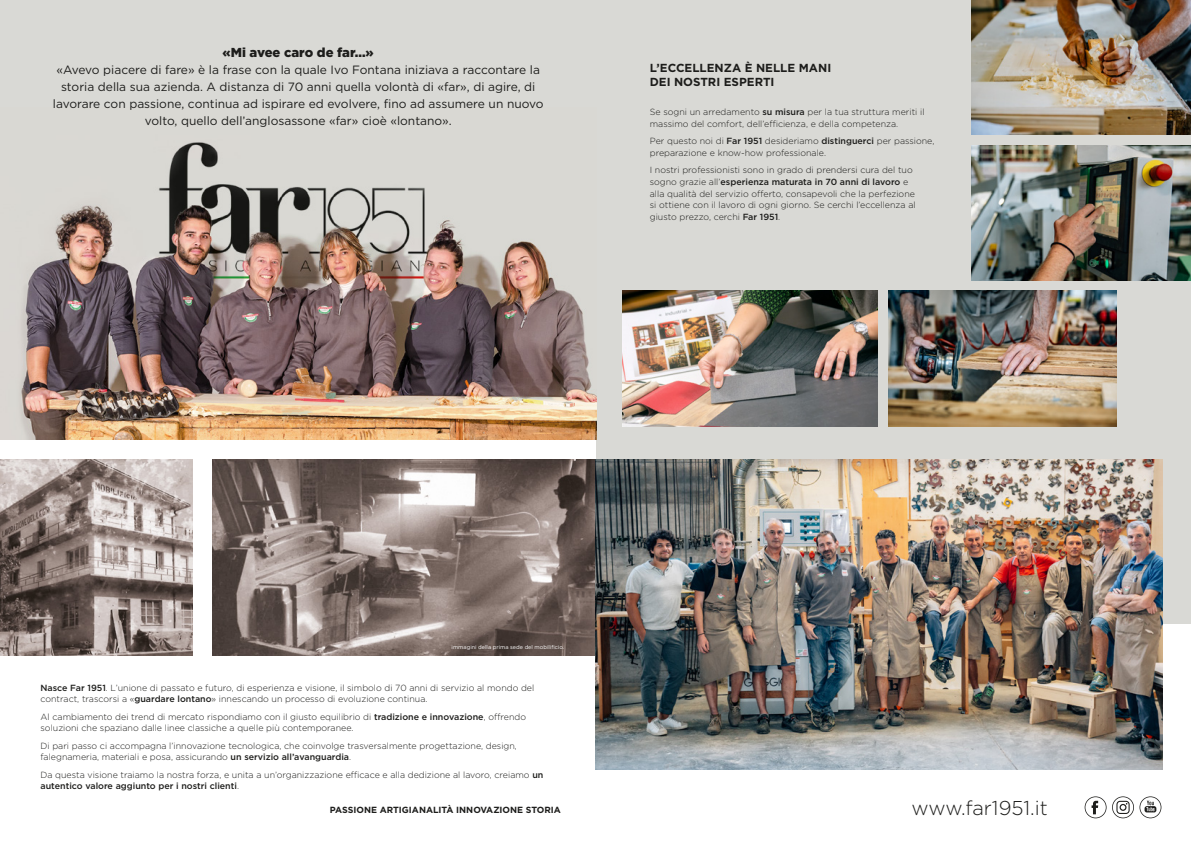
<style>
.page{position:relative;width:1191px;height:842px;background:#fff}
.page>*{position:absolute;margin:0;border:0;box-sizing:border-box;transform-origin:0 0}
.t1{font:300 20px "Gotham";color:#1d1d1b}
.t2{font:900 13px "Gotham";color:#1d1d1b}
.t3{font:12px/17px "Gotham";color:#1d1d1b;text-align:center}
.t4{font:700 11.6px/14px "Gotham";color:#1d1d1b}
.t5{font:300 8.9px/11.6px "Gotham";color:#1d1d1b}
.t6{font:700 8.9px "Gotham";color:#1d1d1b}
.t7{font:5.5px "Gotham";color:#fff}
.s1{font-weight:500}
</style>
<div class="page">
<div style="left:596px;top:0;width:595px;height:623px;background:#d9d9d5"></div>
<img style="left:972px;top:0;width:219px;height:135px">
<img style="left:623px;top:291px;width:255px;height:135px">
<img style="left:888px;top:291px;width:228px;height:135px">
<img style="left:972px;top:145px;width:219px;height:135px">
<div style="left:0;top:0;width:596px;height:409px;background:#d9d9d5"></div>
<img style="left:0;top:142px;width:596px;height:298px">
<img style="left:212px;top:459px;width:383px;height:197px">
<img style="left:595px;top:459px;width:567px;height:310px">
<img style="left:0;top:459px;width:193px;height:197px">
<svg style="left:1084px;top:796px;width:22px;height:22px"></svg>
<svg style="left:1112px;top:796px;width:49px;height:22px"></svg>
<h2 class="t2" style="left:223px;top:44px;width:153px">«Mi avee caro de far…»</h2>
<p class="t3" style="left:53px;top:61px;width:492px">«Avevo piacere di fare» è la frase con la quale Ivo Fontana iniziava a raccontare la storia della sua azienda. A distanza di 70 anni quella volontà di «far», di agire, di lavorare con passione, continua ad ispirare ed evolvere, fino ad assumere un nuovo volto, quello dell’anglosassone «far» cioè «lontano».</p>
<h3 class="t4" style="left:650px;top:61px;width:183px">L’ECCELLENZA È NELLE MANI<br>DEI NOSTRI ESPERTI</h3>
<p class="t5" style="left:650px;top:106px;width:276px">Se sogni un arredamento <span class="s1">su misura</span> per la tua struttura meriti il massimo del comfort, dell’efficienza, e della competenza.</p>
<p class="t5" style="left:650px;top:135px;width:286px">Per questo noi di <span class="s1">Far 1951</span> desideriamo <span class="s1">distinguerci</span> per passione, preparazione e know-how professionale.</p>
<p class="t5" style="left:650px;top:164px;width:267px">I nostri professionisti sono in grado di prendersi cura del tuo sogno grazie all’<span class="s1">esperienza maturata in 70 anni di lavoro</span> e alla qualità del servizio offerto, consapevoli che la perfezione si ottiene con il lavoro di ogni giorno. Se cerchi l’eccellenza al giusto prezzo, cerchi <span class="s1">Far 1951</span>.</p>
<p class="t7" style="left:451px;top:644px;width:114px">immagini della prima sede del mobilificio.</p>
<p class="t5" style="left:41px;top:682px;width:495px"><span class="s1">Nasce Far 1951</span>. L’unione di passato e futuro, di esperienza e visione, il simbolo di 70 anni di servizio al mondo del contract, trascorsi a «<span class="s1">guardare lontano</span>» innescando un processo di evoluzione continua.</p>
<p class="t5" style="left:41px;top:710px;width:487px">Al cambiamento dei trend di mercato rispondiamo con il giusto equilibrio di <span class="s1">tradizione e innovazione</span>, offrendo soluzioni che spaziano dalle linee classiche a quelle più contemporanee.</p>
<p class="t5" style="left:41px;top:739px;width:478px">Di pari passo ci accompagna l’innovazione tecnologica, che coinvolge trasversalmente progettazione, design, falegnameria, materiali e posa, assicurando <span class="s1">un servizio all’avanguardia</span>.</p>
<p class="t5" style="left:41px;top:768px;width:504px">Da questa visione traiamo la nostra forza, e unita a un’organizzazione efficace e alla dedizione al lavoro, creiamo <span class="s1">un autentico valore aggiunto per i nostri clienti</span>.</p>
<p class="t6" style="left:330px;top:803px;width:233px">PASSIONE ARTIGIANALITÀ INNOVAZIONE STORIA</p>
<h1 class="t1" style="left:911px;top:795px;width:138px">www.far1951.it</h1>
</div>
